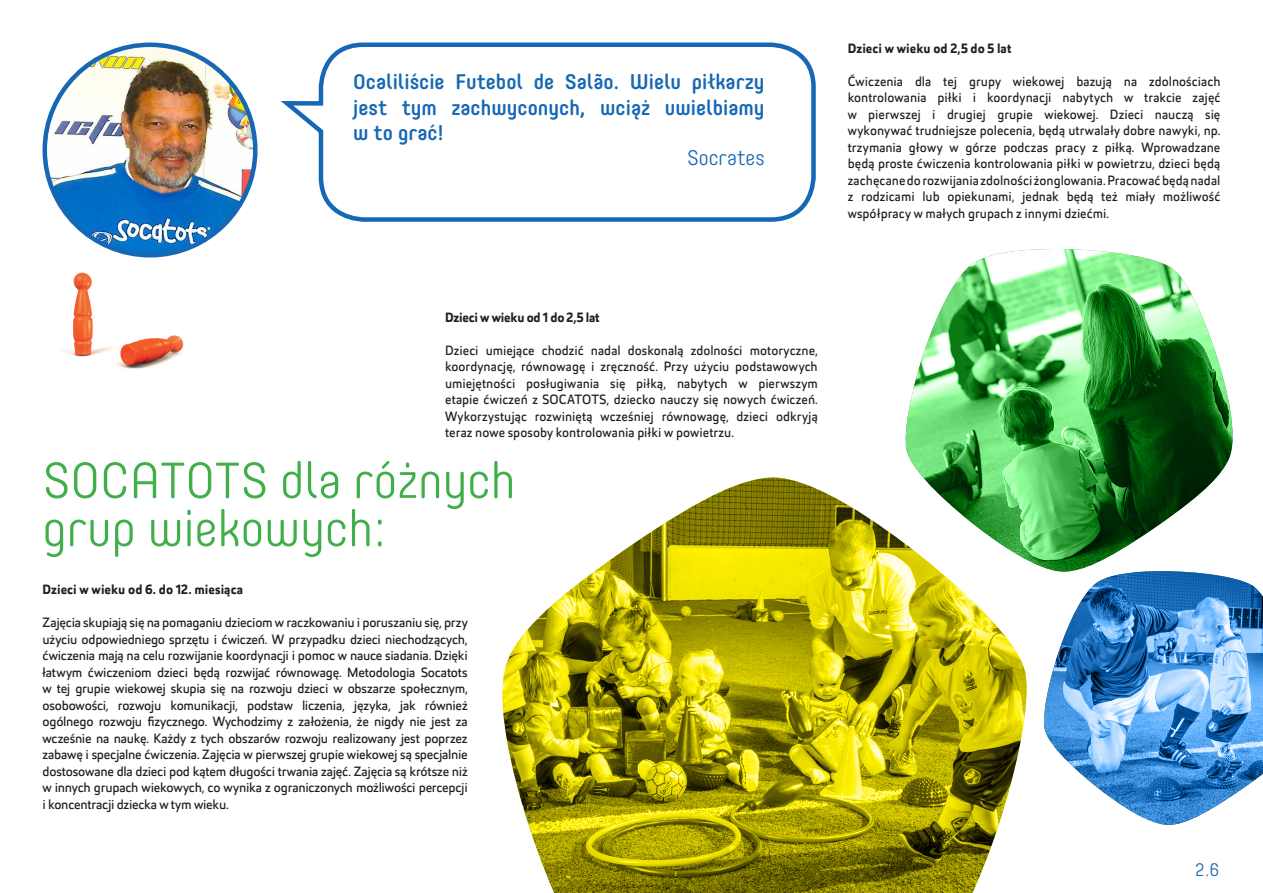
<style>
.page{position:relative;width:1263px;height:893px;background:#fff}
.page>*{position:absolute;margin:0;border:0;box-sizing:border-box;transform-origin:0 0}
.t1{font:300 49.95px/48px "Core Mellow 35";color:#40ae49}
.t2{font:500 21px/25.2px "Core Mellow 55";color:#1768b4;text-align:justify}
.t3{font:300 21px "Core Mellow 35";color:#1768b4}
.t4{font:300 18px "Core Mellow 35";color:#1768b4}
.t5{font:13.5px/16.5px "Helia Core";color:#231f20;text-align:justify}
.t6{font:700 13.5px "Helia Core";color:#231f20}
</style>
<div class="page">
<img style="left:63px;top:251px;width:124px;height:118px">
<img style="left:1044px;top:573px;width:219px;height:252px">
<img style="left:905px;top:249px;width:328px;height:323px">
<svg style="left:905px;top:475px;width:131px;height:97px"></svg>
<img style="left:502px;top:477px;width:526px;height:416px">
<img style="left:45px;top:45px;width:210px;height:210px;border-radius:105px">
<svg style="left:280px;top:42px;width:536px;height:180px"></svg>
<h2 class="t2" style="left:353px;top:68px;width:413px">Ocaliliście Futebol de Salão. Wielu piłkarzy jest tym zachwyconych, wciąż uwielbiamy w to grać!</h2>
<h2 class="t3" style="left:687px;top:142px;width:79px">Socrates</h2>
<p class="t6" style="left:848px;top:39px;width:165px">Dzieci w wieku od 2,5 do 5 lat</p>
<p class="t5" style="left:848px;top:73px;width:374px">Ćwiczenia dla tej grupy wiekowej bazują na zdolnościach kontrolowania piłki i koordynacji nabytych w trakcie zajęć w pierwszej i drugiej grupie wiekowej. Dzieci nauczą się wykonywać trudniejsze polecenia, będą utrwalały dobre nawyki, np. trzymania głowy w górze podczas pracy z piłką. Wprowadzane będą proste ćwiczenia kontrolowania piłki w powietrzu, dzieci będą zachęcane do rozwijania zdolności żonglowania. Pracować będą nadal z rodzicami lub opiekunami, jednak będą też miały możliwość współpracy w małych grupach z innymi dziećmi.</p>
<p class="t6" style="left:445px;top:308px;width:156px">Dzieci w wieku od 1 do 2,5 lat</p>
<p class="t5" style="left:445px;top:342px;width:374px">Dzieci umiejące chodzić nadal doskonalą zdolności motoryczne, koordynację, równowagę i zręczność. Przy użyciu podstawowych umiejętności posługiwania się piłką, nabytych w pierwszym etapie ćwiczeń z SOCATOTS, dziecko nauczy się nowych ćwiczeń.<br>Wykorzystując rozwiniętą wcześniej równowagę, dzieci odkryją teraz nowe sposoby kontrolowania piłki w powietrzu.</p>
<h1 class="t1" style="left:43px;top:454px;width:474px">SOCATOTS dla różnych grup wiekowych:</h1>
<p class="t6" style="left:43px;top:580px;width:202px">Dzieci w wieku od 6. do 12. miesiąca</p>
<p class="t5" style="left:43px;top:614px;width:427px">Zajęcia skupiają się na pomaganiu dzieciom w raczkowaniu i poruszaniu się, przy użyciu odpowiedniego sprzętu i ćwiczeń. W przypadku dzieci niechodzących, ćwiczenia mają na celu rozwijanie koordynacji i pomoc w nauce siadania. Dzięki łatwym ćwiczeniom dzieci będą rozwijać równowagę. Metodologia Socatots w tej grupie wiekowej skupia się na rozwoju dzieci w obszarze społecznym, osobowości, rozwoju komunikacji, podstaw liczenia, języka, jak również ogólnego rozwoju fizycznego. Wychodzimy z założenia, że nigdy nie jest za wcześnie na naukę. Każdy z tych obszarów rozwoju realizowany jest poprzez zabawę i specjalne ćwiczenia. Zajęcia w pierwszej grupie wiekowej są specjalnie dostosowane dla dzieci pod kątem długości trwania zajęć. Zajęcia są krótsze niż w innych grupach wiekowych, co wynika z ograniczonych możliwości percepcji i koncentracji dziecka w tym wieku.</p>
<h3 class="t4" style="left:1195px;top:856px;width:26px">2.6</h3>
</div>
